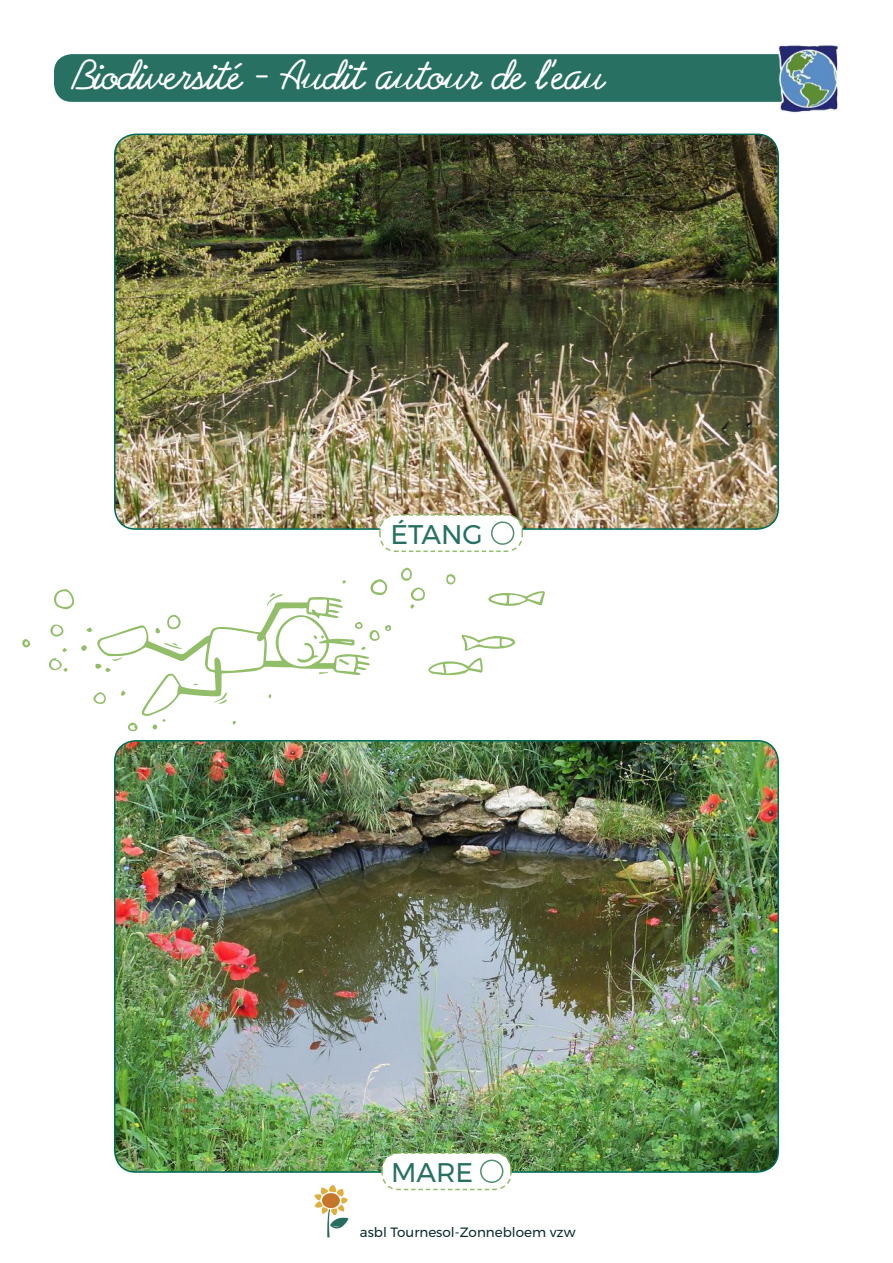
<style>
.page{position:relative;width:893px;height:1263px;background:#fff}
.page>*{position:absolute;margin:0;border:0;box-sizing:border-box;transform-origin:0 0}
.t1{font:45px "Abrazo Script S Si Normal";letter-spacing:-.015em;color:#fff}
.t2{font:27px "Montserrat";color:#287162}
.t3{font:13.5px "Montserrat";color:#0c2b2e}
</style>
<div class="page">
<img style="left:314px;top:1185px;width:35px;height:53px">
<div style="left:54px;top:54px;width:777px;height:48px;background:#287162;border-radius:18px"></div>
<img style="left:768px;top:45px;width:70px;height:68px">
<img style="left:115px;top:134px;width:663px;height:395px">
<div style="left:114px;top:134px;width:665px;height:396px;border:2px solid #016b58;border-radius:21px"></div>
<img style="left:115px;top:741px;width:663px;height:431px">
<div style="left:114px;top:740px;width:665px;height:433px;border:2px solid #016b58;border-radius:21px"></div>
<svg style="left:378px;top:513px;width:146px;height:39px"></svg>
<svg style="left:381px;top:1151px;width:131px;height:40px"></svg>
<div style="left:491px;top:521px;width:23px;height:24px;border:2px solid #518f70;border-radius:50%"></div>
<div style="left:480px;top:1159px;width:23px;height:24px;border:2px solid #518f70;border-radius:50%"></div>
<svg style="left:428px;top:657px;width:55px;height:18px"></svg>
<svg style="left:488px;top:591px;width:57px;height:15px"></svg>
<svg style="left:461px;top:635px;width:54px;height:16px"></svg>
<svg style="left:54px;top:589px;width:20px;height:21px"></svg>
<svg style="left:401px;top:568px;width:11px;height:13px"></svg>
<svg style="left:50px;top:624px;width:13px;height:12px"></svg>
<svg style="left:446px;top:574px;width:10px;height:10px"></svg>
<svg style="left:22px;top:639px;width:8px;height:8px"></svg>
<svg style="left:410px;top:587px;width:15px;height:22px"></svg>
<svg style="left:49px;top:648px;width:19px;height:24px"></svg>
<svg style="left:81px;top:579px;width:310px;height:152px"></svg>
<p class="t1" style="left:71px;top:53px;width:536px">Biodiversité - Audit autour de l’eau</p>
<p class="t2" style="left:390px;top:514px;width:94px">ÉTANG</p>
<p class="t2" style="left:391px;top:1152px;width:84px">MARE</p>
<p class="t3" style="left:360px;top:1222px;width:217px">asbl Tournesol-Zonnebloem vzw</p>
</div>
